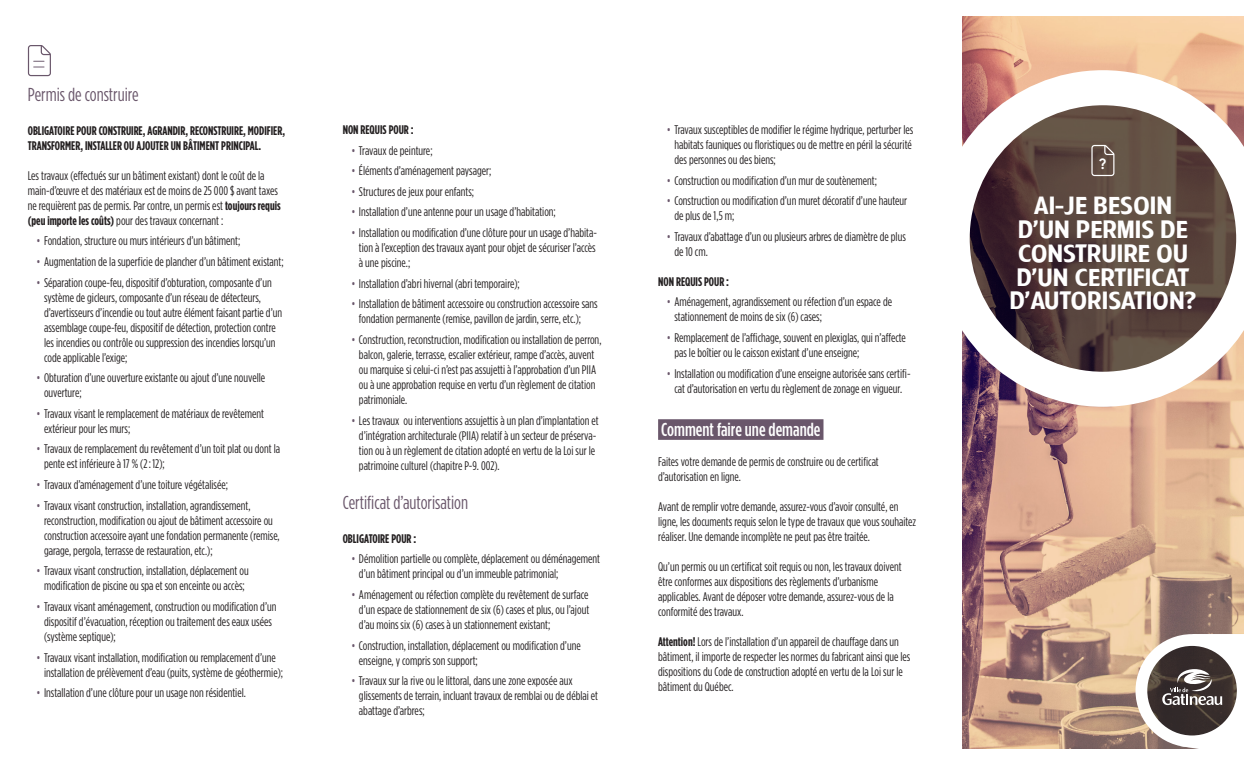
<style>
.page{position:relative;width:1260px;height:765px;background:#fff}
.page>*{position:absolute;margin:0;border:0;box-sizing:border-box;transform-origin:0 0}
.t1{font:23.75px/23.8px "TF Forever Two Demi";color:#fff;text-align:center}
.Titre_light{font:18.75px "Gotham Condensed";color:#6a576b}
.Over_Texte_large{font:500 18.75px "Gotham Condensed";color:#fff}
.t2{font:700 15px "Europa";color:#fff}
.TAB_1{font:12.5px/15px "Gotham Condensed";color:#231f20}
.Texte{font:12.5px/15px "Gotham Condensed";color:#231f20}
.Texte-2{font:700 12.5px/15px "Gotham Condensed";color:#231f20}
.s1{font-weight:700}
.s2{color:#6a576b}
</style>
<div class="page">
<img style="left:962px;top:17px;width:282px;height:731px">
<svg style="left:1141px;top:640px;width:102px;height:101px"></svg>
<div style="left:1136px;top:634px;width:113px;height:113px;border:12px solid #fff;border-radius:50%"></div>
<svg style="left:1162px;top:634px;width:87px;height:115px"></svg>
<div style="left:658px;top:419px;width:165px;height:21px;background:#6a576b"></div>
<svg style="left:962px;top:70px;width:282px;height:337px"></svg>
<svg style="left:1091px;top:145px;width:23px;height:31px"></svg>
<svg style="left:28px;top:45px;width:23px;height:31px"></svg>
<p class="Titre_light" style="left:28px;top:84px;width:112px">Permis de construire</p>
<p class="Texte-2" style="left:28px;top:123px;width:259px">OBLIGATOIRE POUR CONSTRUIRE, AGRANDIR, RECONSTRUIRE, MODIFIER,<br>TRANSFORMER, INSTALLER OU AJOUTER UN BÂTIMENT PRINCIPAL.</p>
<p class="Texte" style="left:28px;top:168px;width:254px">Les travaux (effectués sur un bâtiment existant) dont le coût de la main-d’œuvre et des matériaux est de moins de 25 000 $ avant taxes ne requièrent pas de permis. Par contre, un permis est <span class="s1">toujours requis (peu importe les coûts)</span> pour des travaux concernant :</p>
<p class="TAB_1" style="left:37px;top:233px;width:205px"><span class="s2">•</span> Fondation, structure ou murs intérieurs d’un bâtiment;</p>
<p class="TAB_1" style="left:37px;top:254px;width:249px"><span class="s2">•</span> Augmentation de la superficie de plancher d’un bâtiment existant;</p>
<p class="TAB_1" style="left:44px;top:275px;width:240px;text-indent:-8px"><span class="s2">•</span> Séparation coupe-feu, dispositif d’obturation, composante d’un système de gicleurs, composante d’un réseau de détecteurs, d’avertisseurs d’incendie ou tout autre élément faisant partie d’un assemblage coupe-feu, dispositif de détection, protection contre les incendies ou contrôle ou suppression des incendies lorsqu’un code applicable l’exige;</p>
<p class="TAB_1" style="left:44px;top:370px;width:223px;text-indent:-8px"><span class="s2">•</span> Obturation d’une ouverture existante ou ajout d’une nouvelle ouverture;</p>
<p class="TAB_1" style="left:44px;top:406px;width:222px;text-indent:-8px"><span class="s2">•</span> Travaux visant le remplacement de matériaux de revêtement extérieur pour les murs;</p>
<p class="TAB_1" style="left:44px;top:441px;width:238px;text-indent:-8px"><span class="s2">•</span> Travaux de remplacement du revêtement d’un toit plat ou dont la pente est inférieure à 17 % (2 : 12);</p>
<p class="TAB_1" style="left:37px;top:477px;width:193px"><span class="s2">•</span> Travaux d’aménagement d’une toiture végétalisée;</p>
<p class="TAB_1" style="left:44px;top:498px;width:237px;text-indent:-8px"><span class="s2">•</span> Travaux visant construction, installation, agrandissement, reconstruction, modification ou ajout de bâtiment accessoire ou construction accessoire ayant une fondation permanente (remise, garage, pergola, terrasse de restauration, etc.);</p>
<p class="TAB_1" style="left:37px;top:563px;width:214px;text-align:center"><span class="s2">•</span> Travaux visant construction, installation, déplacement ou modification de piscine ou spa et son enceinte ou accès;</p>
<p class="TAB_1" style="left:44px;top:599px;width:234px;text-indent:-8px"><span class="s2">•</span> Travaux visant aménagement, construction ou modification d’un dispositif d’évacuation, réception ou traitement des eaux usées (système septique);</p>
<p class="TAB_1" style="left:44px;top:650px;width:241px;text-indent:-8px"><span class="s2">•</span> Travaux visant installation, modification ou remplacement d’une installation de prélèvement d’eau (puits, système de géothermie);</p>
<p class="TAB_1" style="left:37px;top:685px;width:211px"><span class="s2">•</span> Installation d’une clôture pour un usage non résidentiel.</p>
<p class="Texte-2" style="left:343px;top:122px;width:73px">NON REQUIS POUR :</p>
<p class="TAB_1" style="left:351px;top:142px;width:83px"><span class="s2">•</span> Travaux de peinture;</p>
<p class="TAB_1" style="left:351px;top:163px;width:141px"><span class="s2">•</span> Éléments d’aménagement paysager;</p>
<p class="TAB_1" style="left:351px;top:184px;width:124px"><span class="s2">•</span> Structures de jeux pour enfants;</p>
<p class="TAB_1" style="left:351px;top:204px;width:206px"><span class="s2">•</span> Installation d’une antenne pour un usage d’habitation;</p>
<p class="TAB_1" style="left:359px;top:225px;width:240px;text-align:justify;text-indent:-8px"><span class="s2">•</span> Installation ou modification d’une clôture pour un usage d’habita&shy;tion à l’exception des travaux ayant pour objet de sécuriser l’accès à une piscine.;</p>
<p class="TAB_1" style="left:351px;top:276px;width:170px"><span class="s2">•</span> Installation d’abri hivernal (abri temporaire);</p>
<p class="TAB_1" style="left:359px;top:296px;width:240px;text-indent:-8px"><span class="s2">•</span> Installation de bâtiment accessoire ou construction accessoire sans fondation permanente (remise, pavillon de jardin, serre, etc.);</p>
<p class="TAB_1" style="left:359px;top:332px;width:244px;text-indent:-8px"><span class="s2">•</span> Construction, reconstruction, modification ou installation de perron, balcon, galerie, terrasse, escalier extérieur, rampe d’accès, auvent ou marquise si celui-ci n’est pas assujetti à l’approbation d’un PIIA ou à une approbation requise en vertu d’un règlement de citation patrimoniale.</p>
<p class="TAB_1" style="left:359px;top:412px;width:241px;text-indent:-8px"><span class="s2">•</span> Les travaux ou interventions assujettis à un plan d’implantation et d’intégration architecturale (PIIA) relatif à un secteur de préserva&shy;tion ou à un règlement de citation adopté en vertu de la Loi sur le patrimoine culturel (chapitre P-9. 002).</p>
<p class="Titre_light" style="left:343px;top:492px;width:127px">Certificat d’autorisation</p>
<p class="Texte-2" style="left:343px;top:530px;width:75px">OBLIGATOIRE POUR :</p>
<p class="TAB_1" style="left:359px;top:551px;width:243px;text-indent:-8px"><span class="s2">•</span> Démolition partielle ou complète, déplacement ou déménagement d’un bâtiment principal ou d’un immeuble patrimonial;</p>
<p class="TAB_1" style="left:359px;top:587px;width:232px;text-align:justify;text-indent:-8px"><span class="s2">•</span> Aménagement ou réfection complète du revêtement de surface d’un espace de stationnement de six (6) cases et plus, ou l’ajout d’au moins six (6) cases à un stationnement existant;</p>
<p class="TAB_1" style="left:359px;top:637px;width:223px;text-indent:-8px"><span class="s2">•</span> Construction, installation, déplacement ou modification d’une enseigne, y compris son support;</p>
<p class="TAB_1" style="left:359px;top:673px;width:241px;text-indent:-8px"><span class="s2">•</span> Travaux sur la rive ou le littoral, dans une zone exposée aux glissements de terrain, incluant travaux de remblai ou de déblai et abattage d’arbres;</p>
<p class="TAB_1" style="left:674px;top:122px;width:240px;text-align:justify;text-indent:-8px"><span class="s2">•</span> Travaux susceptibles de modifier le régime hydrique, perturber les habitats fauniques ou floristiques ou de mettre en péril la sécurité des personnes ou des biens;</p>
<p class="TAB_1" style="left:667px;top:172px;width:212px"><span class="s2">•</span> Construction ou modification d’un mur de soutènement;</p>
<p class="TAB_1" style="left:674px;top:193px;width:234px;text-indent:-8px"><span class="s2">•</span> Construction ou modification d’un muret décoratif d’une hauteur de plus de 1,5 m;</p>
<p class="TAB_1" style="left:674px;top:229px;width:233px;text-indent:-8px"><span class="s2">•</span> Travaux d’abattage d’un ou plusieurs arbres de diamètre de plus de 10 cm.</p>
<p class="Texte-2" style="left:658px;top:274px;width:73px">NON REQUIS POUR :</p>
<p class="TAB_1" style="left:674px;top:294px;width:219px;text-indent:-8px"><span class="s2">•</span> Aménagement, agrandissement ou réfection d’un espace de stationnement de moins de six (6) cases;</p>
<p class="TAB_1" style="left:674px;top:330px;width:233px;text-indent:-8px"><span class="s2">•</span> Remplacement de l’affichage, souvent en plexiglas, qui n’affecte pas le boîtier ou le caisson existant d’une enseigne;</p>
<p class="TAB_1" style="left:667px;top:366px;width:245px;text-align:center"><span class="s2">•</span> Installation ou modification d’une enseigne autorisée sans certifi&shy;cat d’autorisation en vertu du règlement de zonage en vigueur.</p>
<p class="Over_Texte_large" style="left:661px;top:419px;width:161px">Comment faire une demande</p>
<p class="Texte" style="left:658px;top:454px;width:222px">Faites votre demande de permis de construire ou de certificat d’autorisation en ligne.</p>
<p class="Texte" style="left:658px;top:499px;width:260px">Avant de remplir votre demande, assurez-vous d’avoir consulté, en ligne, les documents requis selon le type de travaux que vous souhaitez réaliser. Une demande incomplète ne peut pas être traitée.</p>
<p class="Texte" style="left:658px;top:559px;width:245px">Qu’un permis ou un certificat soit requis ou non, les travaux doivent être conformes aux dispositions des règlements d’urbanisme applicables. Avant de déposer votre demande, assurez-vous de la conformité des travaux.</p>
<p class="Texte" style="left:658px;top:634px;width:254px"><span class="s1">Attention!</span> Lors de l’installation d’un appareil de chauffage dans un bâtiment, il importe de respecter les normes du fabricant ainsi que les dispositions du Code de construction adopté en vertu de la Loi sur le bâtiment du Québec.</p>
<p class="t2" style="left:1099px;top:154px;width:9px">?</p>
<p class="t1" style="left:1018px;top:193px;width:172px">AI-JE BESOIN<br>D’UN PERMIS DE<br>CONSTRUIRE OU</p>
<p class="t1" style="left:1016px;top:265px;width:175px">D’UN CERTIFICAT</p>
<p class="t1" style="left:1009px;top:288px;width:188px">D’AUTORISATION?</p>
</div>
